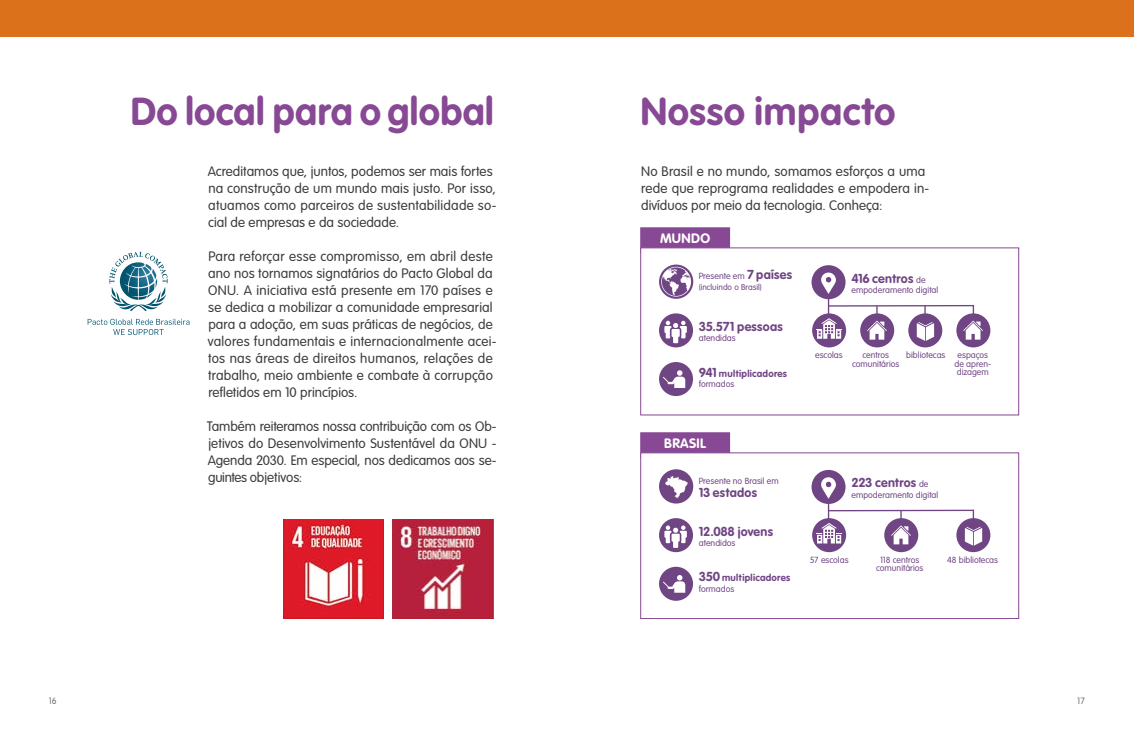
<style>
.page{position:relative;width:1134px;height:738px;background:#fff}
.page>*{position:absolute;margin:0;border:0;box-sizing:border-box;transform-origin:0 0}
.t1{font:700 38.4px "VAG Rounded Std";letter-spacing:.015em;color:#874894}
.t2{font:300 13.5px/17px "VAG Rounded Std";letter-spacing:.01em;color:#3c3c3b}
.t3{font:700 13.5px "VAG Rounded Std";letter-spacing:.025em;color:#fff}
.t4{font:700 12.8px "VAG Rounded Std";color:#704584}
.t5{font:700 12.5px "VAG Rounded Std";letter-spacing:.02em;color:#704584}
.t6{font:700 9.7px "VAG Rounded Std";letter-spacing:.025em;color:#704584}
.t7{font:300 9px "VAG Rounded Std";color:#706f6f}
.t8{font:300 8.8px/8.8px "VAG Rounded Std";letter-spacing:.005em;color:#704584;text-align:center}
.t9{font:300 8.3px "VAG Rounded Std";letter-spacing:.005em;color:#704584}
.s1{font-weight:700;font-size:12.8px}
.s2{font-weight:700;font-size:12.5px}
.s3{font-size:12.8px}
.s4{font-weight:300;font-size:8.8px}
.s5{font-size:12.5px}
</style>
<div class="page">
<div style="left:640px;top:227px;width:90px;height:26px;background:#874894;border:2px solid #874894"></div>
<div style="left:640px;top:432px;width:90px;height:26px;background:#874894;border:2px solid #874894"></div>
<div style="left:640px;top:247px;width:379px;height:168px;background:#fff;border:1px solid #874894"></div>
<div style="left:640px;top:452px;width:379px;height:166px;background:#fff;border:1px solid #874894"></div>
<svg style="left:659px;top:264px;width:34px;height:34px"></svg>
<svg style="left:661px;top:266px;width:30px;height:30px"></svg>
<svg style="left:662px;top:267px;width:28px;height:29px"></svg>
<div style="left:659px;top:313px;width:34px;height:34px;background:#704584;border-radius:50%"></div>
<svg style="left:664px;top:320px;width:23px;height:23px"></svg>
<div style="left:659px;top:362px;width:34px;height:34px;background:#704584;border-radius:50%"></div>
<svg style="left:663px;top:370px;width:22px;height:17px"></svg>
<div style="left:811px;top:265px;width:34px;height:34px;background:#704584;border-radius:50%"></div>
<div style="left:908px;top:313px;width:34px;height:34px;background:#704584;border-radius:50%"></div>
<div style="left:812px;top:313px;width:34px;height:34px;background:#704584;border-radius:50%"></div>
<div style="left:860px;top:313px;width:34px;height:34px;background:#704584;border-radius:50%"></div>
<div style="left:956px;top:313px;width:34px;height:34px;background:#704584;border-radius:50%"></div>
<svg style="left:816px;top:272px;width:167px;height:68px"></svg>
<div style="left:0;top:0;width:1134px;height:37px;background:#dc711b"></div>
<img style="left:283px;top:519px;width:100px;height:99px">
<img style="left:393px;top:519px;width:100px;height:99px">
<div style="left:659px;top:469px;width:34px;height:34px;background:#704584;border-radius:50%"></div>
<div style="left:659px;top:517px;width:34px;height:34px;background:#704584;border-radius:50%"></div>
<svg style="left:664px;top:525px;width:23px;height:22px"></svg>
<div style="left:659px;top:566px;width:34px;height:34px;background:#704584;border-radius:50%"></div>
<svg style="left:663px;top:575px;width:22px;height:17px"></svg>
<svg style="left:811px;top:469px;width:34px;height:34px"></svg>
<div style="left:956px;top:517px;width:34px;height:34px;background:#704584;border-radius:50%"></div>
<div style="left:812px;top:517px;width:34px;height:34px;background:#704584;border-radius:50%"></div>
<div style="left:884px;top:517px;width:34px;height:34px;background:#704584;border-radius:50%"></div>
<svg style="left:816px;top:477px;width:166px;height:68px"></svg>
<svg style="left:665px;top:476px;width:23px;height:22px"></svg>
<svg style="left:109px;top:251px;width:59px;height:60px"></svg>
<svg style="left:88px;top:318px;width:101px;height:17px"></svg>
<h1 class="t1" style="left:131px;top:89px;width:364px">Do local para o global</h1>
<h1 class="t1" style="left:641px;top:88px;width:256px">Nosso impacto</h1>
<p class="t2" style="left:208px;top:163px;width:290px">Acreditamos que, juntos, podemos ser mais fortes na construção de um mundo mais justo. Por isso, atuamos como parceiros de sustentabilidade so&shy;cial de empresas e da sociedade.</p>
<p class="t2" style="left:208px;top:248px;width:290px">Para reforçar esse compromisso, em abril deste ano nos tornamos signatários do Pacto Global da ONU. A iniciativa está presente em 170 países e se dedica a mobilizar a comunidade empresarial para a adoção, em suas práticas de negócios, de valores fundamentais e internacionalmente acei&shy;tos nas áreas de direitos humanos, relações de trabalho, meio ambiente e combate à corrupção refletidos em 10 princípios.</p>
<p class="t2" style="left:207px;top:418px;width:291px;text-align:justify">Também reiteramos nossa contribuição com os Ob&shy;jetivos do Desenvolvimento Sustentável da ONU - Agenda 2030. Em especial, nos dedicamos aos se&shy;guintes objetivos:</p>
<p class="t2" style="left:641px;top:163px;width:290px">No Brasil e no mundo, somamos esforços a uma rede que reprograma realidades e empodera in&shy;divíduos por meio da tecnologia. Conheça:</p>
<p class="t3" style="left:660px;top:230px;width:52px">MUNDO</p>
<p class="t8" style="left:699px;top:272px;width:95px">Presente em <span class="s1">7</span> <span class="s2">países</span></p>
<p class="t9" style="left:699px;top:282px;width:65px">(incluindo o Brasil)</p>
<p class="t5" style="left:699px;top:319px;width:85px"><span class="s3">35.571</span> pessoas</p>
<p class="t8" style="left:699px;top:334px;width:38px">atendidas</p>
<p class="t6" style="left:699px;top:367px;width:90px"><span class="s3">941</span> multiplicadores</p>
<p class="t8" style="left:699px;top:380px;width:37px">formados</p>
<p class="t5" style="left:851px;top:270px;width:76px"><span class="s3">416</span> centros <span class="s4">de</span></p>
<p class="t8" style="left:851px;top:285px;width:88px">empoderamento digital</p>
<p class="t8" style="left:815px;top:350px;width:29px">escolas</p>
<p class="t8" style="left:852px;top:350px;width:49px">centros comunitários</p>
<p class="t8" style="left:954px;top:350px;width:38px">espaços de apren&shy;dizagem</p>
<p class="t8" style="left:906px;top:350px;width:41px">bibliotecas</p>
<p class="t3" style="left:664px;top:435px;width:43px">BRASIL</p>
<p class="t8" style="left:699px;top:476px;width:82px">Presente no Brasil em</p>
<p class="t5" style="left:699px;top:485px;width:60px"><span class="s3">13</span> estados</p>
<p class="t4" style="left:699px;top:523px;width:76px">12.088 <span class="s5">jovens</span></p>
<p class="t8" style="left:699px;top:538px;width:38px">atendidos</p>
<p class="t6" style="left:699px;top:572px;width:93px"><span class="s3">350</span> multiplicadores</p>
<p class="t8" style="left:699px;top:584px;width:37px">formados</p>
<p class="t5" style="left:851px;top:475px;width:79px"><span class="s3">223</span> centros <span class="s4">de</span></p>
<p class="t8" style="left:851px;top:490px;width:88px">empoderamento digital</p>
<p class="t8" style="left:810px;top:555px;width:40px">57 escolas</p>
<p class="t8" style="left:876px;top:555px;width:49px">118 centros comunitários</p>
<p class="t8" style="left:947px;top:555px;width:52px">48 bibliotecas</p>
<p class="t7" style="left:49px;top:694px;width:9px">16</p>
<p class="t7" style="left:1077px;top:694px;width:9px">17</p>
</div>
